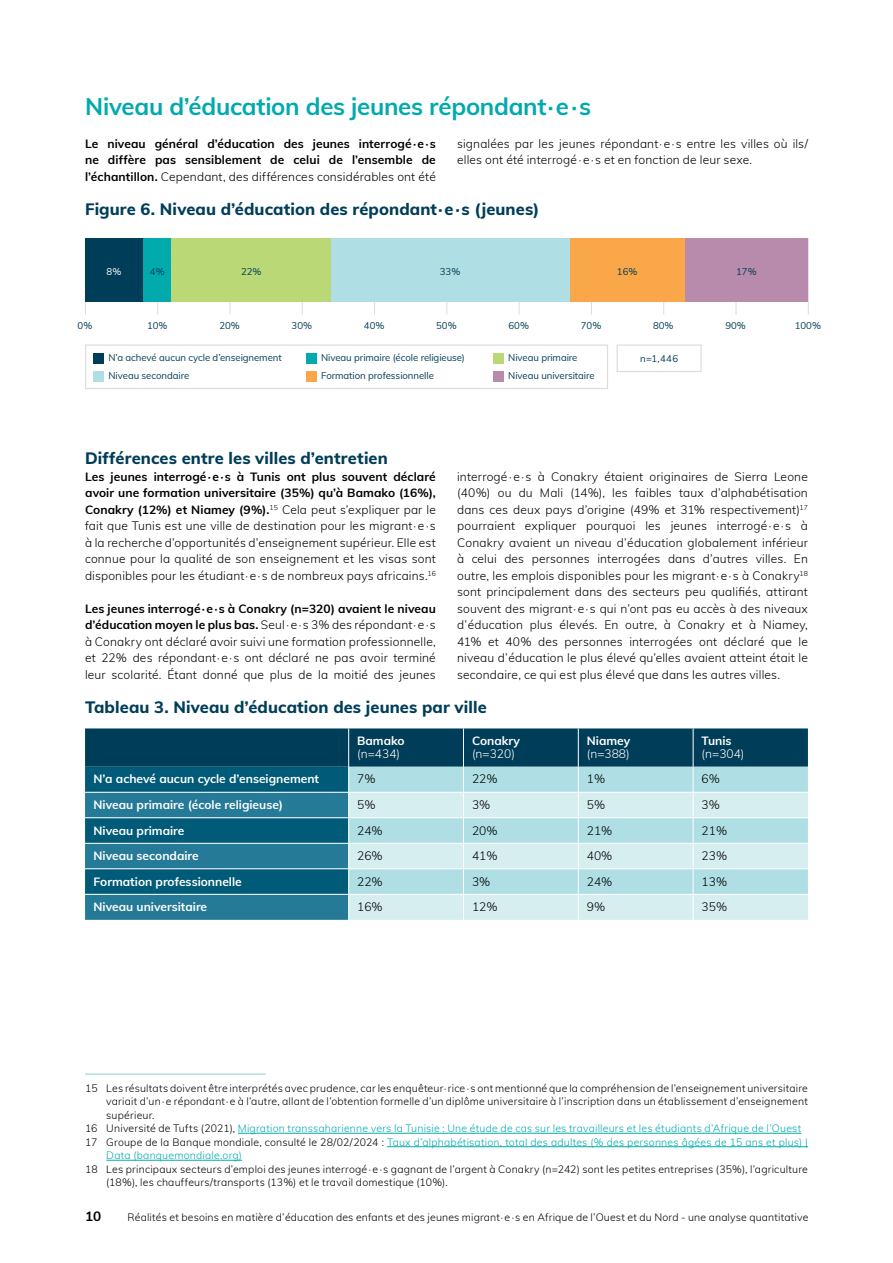
<style>
.page{position:relative;width:893px;height:1263px;background:#fff}
.page>*{position:absolute;margin:0;border:0;box-sizing:border-box;transform-origin:0 0}
.t1{font:700 24px "Muli";letter-spacing:-.01em;color:#00aaad}
.t2{font:800 16.5px "Muli";letter-spacing:.005em;color:#003d58}
.t3{font:700 13.5px "Muli";color:#000}
.t4{font:300 12px/16.5px "Muli";letter-spacing:.015em;color:#000;text-align:justify}
.t5{font:700 12px "Muli";color:#fff}
.t6{font:700 12px/16.5px "Muli";letter-spacing:.005em;color:#000;text-align:justify}
.t7{font:300 12px "Muli";color:#fff}
.t8{font:300 10.5px/13.5px "Muli";letter-spacing:.015em;color:#000}
.t9{font:300 10.5px "Muli";letter-spacing:.02em;color:#00aaad}
.t10{font:9.6px "Muli";letter-spacing:-.005em;color:#003d58}
.t11{font:9.6px "Muli";color:#fff}
.s1{font-weight:300}
.s2{font-weight:700}
.s3{color:#000}
</style>
<div class="page">
<hr style="left:85px;top:1073px;width:181px;height:2px;background:#afdfe4">
<hr style="left:238px;top:1133px;width:563px;height:1px;background:#00aaad">
<hr style="left:387px;top:1146px;width:421px;height:1px;background:#00aaad">
<hr style="left:106px;top:1160px;width:136px;height:1px;background:#00aaad">
<svg style="left:85px;top:728px;width:723px;height:192px;background:#6da3b2"></svg>
<hr style="left:85px;top:238px;width:1px;height:77px;background:#e3dadd">
<hr style="left:157px;top:238px;width:1px;height:77px;background:#e3dadd">
<hr style="left:230px;top:238px;width:1px;height:77px;background:#e3dadd">
<hr style="left:302px;top:238px;width:1px;height:77px;background:#e3dadd">
<hr style="left:374px;top:238px;width:1px;height:77px;background:#e3dadd">
<hr style="left:446px;top:238px;width:1px;height:77px;background:#e3dadd">
<hr style="left:519px;top:238px;width:1px;height:77px;background:#e3dadd">
<hr style="left:591px;top:238px;width:1px;height:77px;background:#e3dadd">
<hr style="left:663px;top:238px;width:1px;height:77px;background:#e3dadd">
<hr style="left:736px;top:238px;width:1px;height:77px;background:#e3dadd">
<hr style="left:808px;top:238px;width:1px;height:77px;background:#e3dadd">
<div style="left:569px;top:238px;width:116px;height:64px;background:#faa74a"></div>
<div style="left:685px;top:238px;width:123px;height:64px;background:#b88aab"></div>
<div style="left:85px;top:238px;width:58px;height:64px;background:#003d58"></div>
<div style="left:143px;top:238px;width:29px;height:64px;background:#00aaad"></div>
<div style="left:172px;top:238px;width:159px;height:64px;background:#bbd876"></div>
<div style="left:331px;top:238px;width:238px;height:64px;background:#afdfe4"></div>
<div style="left:617px;top:344px;width:85px;height:28px;background:#fff;border:1px solid #e3dadd"></div>
<div style="left:85px;top:344px;width:523px;height:45px;background:#fff;border:1px solid #e3dadd"></div>
<div style="left:94px;top:353px;width:10px;height:10px;background:#003d58"></div>
<div style="left:306px;top:353px;width:10px;height:10px;background:#00aaad"></div>
<div style="left:493px;top:353px;width:10px;height:10px;background:#bbd876"></div>
<div style="left:94px;top:371px;width:10px;height:10px;background:#afdfe4"></div>
<div style="left:306px;top:371px;width:10px;height:10px;background:#faa74a"></div>
<div style="left:493px;top:371px;width:10px;height:10px;background:#b88aab"></div>
<h1 class="t1" style="left:85px;top:89px;width:508px">Niveau d’éducation des jeunes répondant∙e∙s</h1>
<p class="t6" style="left:85px;top:135px;width:352px">Le niveau général d’éducation des jeunes interrogé∙e∙s ne diffère pas sensiblement de celui de l’ensemble de l’échantillon. <span class="s1">Cependant, des différences considérables ont été</span></p>
<p class="t4" style="left:457px;top:135px;width:352px">signalées par les jeunes répondant∙e∙s entre les villes où ils/ elles ont été interrogé∙e∙s et en fonction de leur sexe.</p>
<h2 class="t2" style="left:85px;top:197px;width:456px">Figure 6. Niveau d’éducation des répondant∙e∙s (jeunes)</h2>
<p class="t11" style="left:107px;top:264px;width:16px">8%</p>
<p class="t10" style="left:150px;top:264px;width:16px">4%</p>
<p class="t10" style="left:241px;top:264px;width:22px">22%</p>
<p class="t10" style="left:440px;top:264px;width:22px">33%</p>
<p class="t10" style="left:617px;top:264px;width:22px">16%</p>
<p class="t10" style="left:736px;top:264px;width:22px">17%</p>
<p class="t10" style="left:78px;top:318px;width:16px">0%</p>
<p class="t10" style="left:147px;top:318px;width:22px">10%</p>
<p class="t10" style="left:219px;top:318px;width:22px">20%</p>
<p class="t10" style="left:292px;top:318px;width:22px">30%</p>
<p class="t10" style="left:364px;top:318px;width:22px">40%</p>
<p class="t10" style="left:436px;top:318px;width:22px">50%</p>
<p class="t10" style="left:508px;top:318px;width:22px">60%</p>
<p class="t10" style="left:581px;top:318px;width:22px">70%</p>
<p class="t10" style="left:653px;top:318px;width:22px">80%</p>
<p class="t10" style="left:725px;top:318px;width:22px">90%</p>
<p class="t10" style="left:795px;top:318px;width:28px">100%</p>
<p class="t10" style="left:109px;top:351px;width:175px">N’a achevé aucun cycle d’enseignement</p>
<p class="t10" style="left:321px;top:351px;width:145px">Niveau primaire (école religieuse)</p>
<p class="t10" style="left:508px;top:351px;width:71px">Niveau primaire</p>
<p class="t10" style="left:640px;top:351px;width:40px">n=1,446</p>
<p class="t10" style="left:109px;top:369px;width:82px">Niveau secondaire</p>
<p class="t10" style="left:321px;top:369px;width:114px">Formation professionnelle</p>
<p class="t10" style="left:508px;top:369px;width:88px">Niveau universitaire</p>
<h2 class="t2" style="left:85px;top:446px;width:304px">Différences entre les villes d’entretien</h2>
<p class="t4" style="left:85px;top:468px;width:352px"><span class="s2">Les jeunes interrogé∙e∙s à Tunis ont plus souvent déclaré avoir une formation universitaire (35%) qu’à Bamako (16%), Conakry (12%) et Niamey (9%).</span><sup>15</sup> Cela peut s’expliquer par le fait que Tunis est une ville de destination pour les migrant∙e∙s à la recherche d’opportunités d’enseignement supérieur. Elle est connue pour la qualité de son enseignement et les visas sont disponibles pour les étudiant∙e∙s de nombreux pays africains.<sup>16</sup></p>
<p class="t4" style="left:85px;top:600px;width:352px"><span class="s2">Les jeunes interrogé∙e∙s à Conakry (n=320) avaient le niveau d’éducation moyen le plus bas.</span> Seul∙e∙s 3% des répondant∙e∙s à Conakry ont déclaré avoir suivi une formation professionnelle, et 22% des répondant∙e∙s ont déclaré ne pas avoir terminé leur scolarité. Étant donné que plus de la moitié des jeunes</p>
<p class="t4" style="left:457px;top:468px;width:352px">interrogé∙e∙s à Conakry étaient originaires de Sierra Leone (40%) ou du Mali (14%), les faibles taux d’alphabétisation dans ces deux pays d’origine (49% et 31% respectivement)<sup>17 </sup>pourraient expliquer pourquoi les jeunes interrogé∙e∙s à Conakry avaient un niveau d’éducation globalement inférieur à celui des personnes interrogées dans d’autres villes. En outre, les emplois disponibles pour les migrant∙e∙s à Conakry<sup>18 </sup>sont principalement dans des secteurs peu qualifiés, attirant souvent des migrant∙e∙s qui n’ont pas eu accès à des niveaux d’éducation plus élevés. En outre, à Conakry et à Niamey, 41% et 40% des personnes interrogées ont déclaré que le niveau d’éducation le plus élevé qu’elles avaient atteint était le secondaire, ce qui est plus élevé que dans les autres villes.</p>
<h2 class="t2" style="left:85px;top:695px;width:403px">Tableau 3. Niveau d’éducation des jeunes par ville</h2>
<p class="t5" style="left:357px;top:731px;width:49px">Bamako</p>
<p class="t7" style="left:357px;top:745px;width:44px">(n=434)</p>
<p class="t5" style="left:587px;top:731px;width:45px">Niamey</p>
<p class="t7" style="left:587px;top:745px;width:44px">(n=388)</p>
<p class="t5" style="left:472px;top:731px;width:50px">Conakry</p>
<p class="t7" style="left:472px;top:745px;width:44px">(n=320)</p>
<p class="t5" style="left:702px;top:731px;width:32px">Tunis</p>
<p class="t7" style="left:702px;top:745px;width:44px">(n=304)</p>
<p class="t5" style="left:94px;top:770px;width:227px">N’a achevé aucun cycle d’enseignement</p>
<p class="t4" style="left:357px;top:770px;width:20px">7%</p>
<p class="t4" style="left:472px;top:770px;width:27px">22%</p>
<p class="t4" style="left:587px;top:770px;width:20px">1%</p>
<p class="t4" style="left:702px;top:770px;width:20px">6%</p>
<p class="t5" style="left:94px;top:796px;width:191px">Niveau primaire (école religieuse)</p>
<p class="t4" style="left:357px;top:796px;width:20px">5%</p>
<p class="t4" style="left:472px;top:796px;width:20px">3%</p>
<p class="t4" style="left:587px;top:796px;width:20px">5%</p>
<p class="t4" style="left:702px;top:796px;width:20px">3%</p>
<p class="t5" style="left:94px;top:821px;width:92px">Niveau primaire</p>
<p class="t4" style="left:357px;top:821px;width:27px">24%</p>
<p class="t4" style="left:472px;top:821px;width:27px">20%</p>
<p class="t4" style="left:587px;top:821px;width:27px">21%</p>
<p class="t4" style="left:702px;top:821px;width:27px">21%</p>
<p class="t5" style="left:94px;top:847px;width:107px">Niveau secondaire</p>
<p class="t4" style="left:357px;top:847px;width:27px">26%</p>
<p class="t4" style="left:472px;top:847px;width:27px">41%</p>
<p class="t4" style="left:587px;top:847px;width:27px">40%</p>
<p class="t4" style="left:702px;top:847px;width:27px">23%</p>
<p class="t5" style="left:94px;top:872px;width:150px">Formation professionnelle</p>
<p class="t4" style="left:357px;top:872px;width:27px">22%</p>
<p class="t4" style="left:472px;top:872px;width:20px">3%</p>
<p class="t4" style="left:587px;top:872px;width:27px">24%</p>
<p class="t4" style="left:702px;top:872px;width:27px">13%</p>
<p class="t5" style="left:94px;top:898px;width:115px">Niveau universitaire</p>
<p class="t4" style="left:357px;top:898px;width:27px">16%</p>
<p class="t4" style="left:472px;top:898px;width:27px">12%</p>
<p class="t4" style="left:587px;top:898px;width:20px">9%</p>
<p class="t4" style="left:702px;top:898px;width:27px">35%</p>
<p class="t8" style="left:85px;top:1081px;width:724px">15 Les résultats doivent être interprétés avec prudence, car les enquêteur∙rice∙s ont mentionné que la compréhension de l’enseignement universitaire</p>
<p class="t8" style="left:106px;top:1094px;width:703px">variait d’un∙e répondant∙e à l’autre, allant de l’obtention formelle d’un diplôme universitaire à l’inscription dans un établissement d’enseignement</p>
<p class="t8" style="left:106px;top:1108px;width:50px">supérieur.</p>
<p class="t9" style="left:85px;top:1121px;width:718px"><span class="s3">16 Université de Tufts (2021),</span> Migration transsaharienne vers la Tunisie : Une étude de cas sur les travailleurs et les étudiants d’Afrique de l’Ouest</p>
<p class="t9" style="left:85px;top:1134px;width:724px"><span class="s3">17 Groupe de la Banque mondiale, consulté le 28/02/2024 :</span> Taux d’alphabétisation, total des adultes (% des personnes âgées de 15 ans et plus) |</p>
<p class="t9" style="left:106px;top:1148px;width:137px">Data (banquemondiale.org)</p>
<p class="t8" style="left:106px;top:1162px;width:703px;text-indent:-21px">18 Les principaux secteurs d’emploi des jeunes interrogé∙e∙s gagnant de l’argent à Conakry (n=242) sont les petites entreprises (35%), l’agriculture (18%), les chauffeurs/transports (13%) et le travail domestique (10%).</p>
<p class="t3" style="left:85px;top:1206px;width:18px">10</p>
<p class="t8" style="left:128px;top:1210px;width:682px">Réalités et besoins en matière d’éducation des enfants et des jeunes migrant∙e∙s en Afrique de l’Ouest et du Nord - une analyse quantitative</p>
</div>
